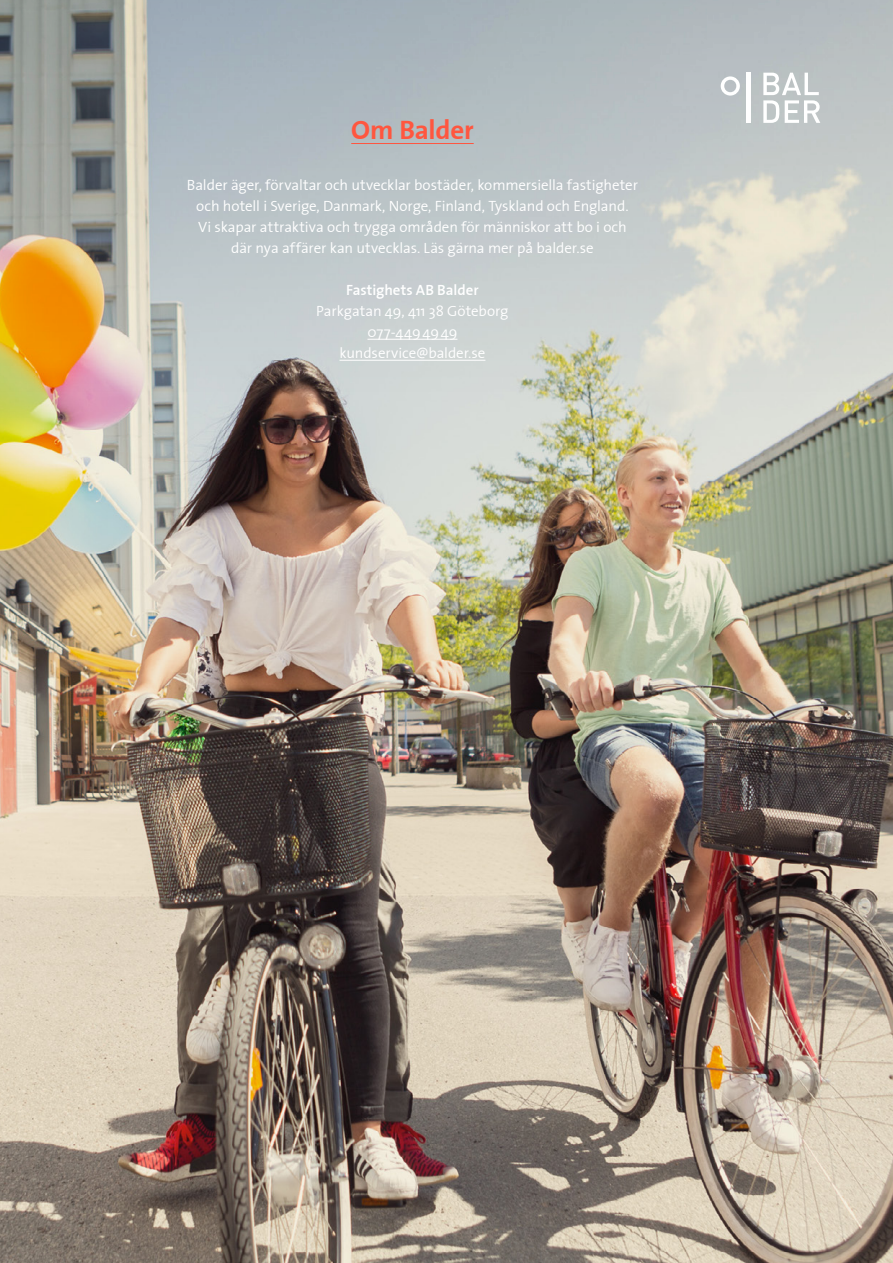
<style>
.page{position:relative;width:893px;height:1263px;background:#fff}
.page>*{position:absolute;margin:0;border:0;box-sizing:border-box;transform-origin:0 0}
.t1{font:700 27px "The Sans";letter-spacing:-.005em;color:#ff563f}
.t2{font:300 15px/21px "The Sans";letter-spacing:-.005em;color:#fff;text-align:center}
.t3{font:600 15px "The Sans";color:#fff}
</style>
<div class="page">
<img style="left:0;top:391px;width:893px;height:872px">
<img style="left:0;top:0;width:893px;height:391px">
<svg style="left:721px;top:76px;width:19px;height:20px"></svg>
<hr style="left:747px;top:73px;width:4px;height:50px;background:#fff">
<svg style="left:763px;top:73px;width:57px;height:50px"></svg>
<hr style="left:351px;top:143px;width:123px;height:1px;background:#ff563f">
<hr style="left:367px;top:339px;width:90px;height:1px;background:#fff">
<hr style="left:339px;top:360px;width:146px;height:1px;background:#fff">
<h1 class="t1" style="left:351px;top:108px;width:124px">Om Balder</h1>
<p class="t2" style="left:187px;top:174px;width:453px">Balder äger, förvaltar och utvecklar bostäder, kommersiella fastigheter och hotell i Sverige, Danmark, Norge, Finland, Tyskland och England.<br>Vi skapar attraktiva och trygga områden för människor att bo i och där nya affärer kan utvecklas. Läs gärna mer på balder.se</p>
<p class="t3" style="left:346px;top:277px;width:134px">Fastighets AB Balder</p>
<p class="t2" style="left:316px;top:300px;width:194px">Parkgatan 49, 411 38 Göteborg<br>077-4494949 kundservice@balder.se</p>
</div>
